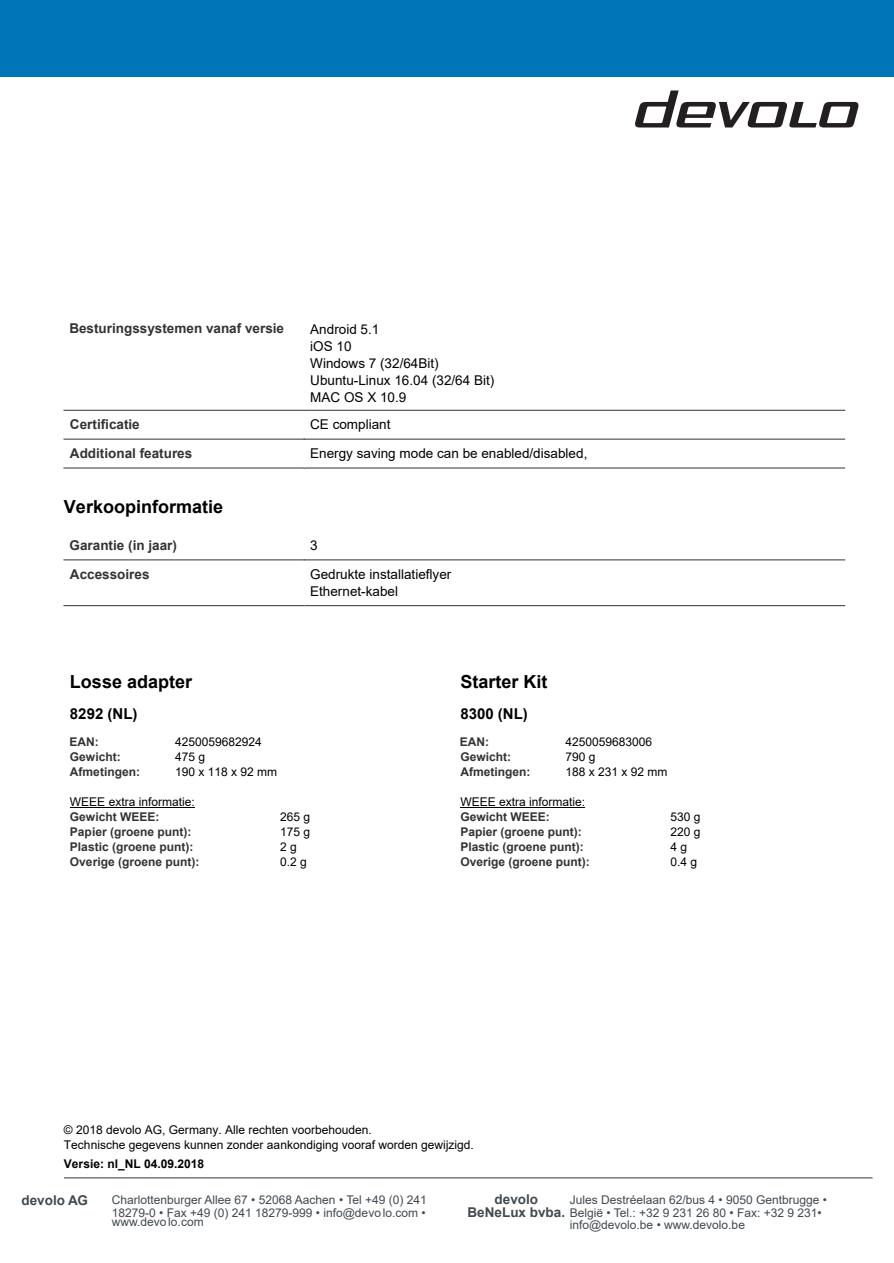
<style>
.page{position:relative;width:894px;height:1263px;background:#fff}
.page>*{position:absolute;margin:0;border:0;box-sizing:border-box;transform-origin:0 0}
.t1{font:700 18px "Arial";color:#000}
.t2{font:700 15px "Arial";color:#000}
.t3{font:13.5px/16.8px "Arial";color:#000}
.t4{font:700 13.5px "Arial";color:#333}
.t5{font:700 13.5px/12.6px "Arial";color:#404a51;text-align:center}
.t6{font:12px/15px "Arial";color:#000}
.t7{font:12px/12.6px "Arial";color:#404a51}
.t8{font:700 12px "Arial";color:#333}
.t9{font:700 12px "Arial";color:#000}
</style>
<div class="page">
<hr style="left:304px;top:605px;width:540px;height:1px;background:#333">
<hr style="left:64px;top:605px;width:240px;height:1px;background:#333">
<hr style="left:304px;top:560px;width:540px;height:1px;background:#333">
<hr style="left:64px;top:560px;width:240px;height:1px;background:#333">
<hr style="left:304px;top:468px;width:540px;height:1px;background:#333">
<hr style="left:64px;top:468px;width:240px;height:1px;background:#333">
<hr style="left:304px;top:439px;width:540px;height:1px;background:#333">
<hr style="left:64px;top:439px;width:240px;height:1px;background:#333">
<hr style="left:304px;top:410px;width:540px;height:1px;background:#333">
<hr style="left:64px;top:410px;width:240px;height:1px;background:#333">
<hr style="left:70px;top:807px;width:125px;height:1px;background:#000">
<hr style="left:460px;top:807px;width:125px;height:1px;background:#000">
<hr style="left:64px;top:1177px;width:808px;height:1px;background:#333">
<div style="left:0;top:0;width:893px;height:77px;background:#0076b8"></div>
<svg style="left:635px;top:90px;width:223px;height:38px"></svg>
<p class="t4" style="left:69px;top:324px;width:216px">Besturingssystemen vanaf versie</p>
<p class="t3" style="left:310px;top:322px;width:185px">Android 5.1<br>iOS 10<br>Windows 7 (32/64Bit)<br>Ubuntu-Linux 16.04 (32/64 Bit)<br>MAC OS X 10.9</p>
<p class="t4" style="left:70px;top:420px;width:71px">Certificatie</p>
<p class="t3" style="left:310px;top:417px;width:82px">CE compliant</p>
<p class="t4" style="left:70px;top:448px;width:124px">Additional features</p>
<p class="t3" style="left:310px;top:446px;width:278px">Energy saving mode can be enabled/disabled,</p>
<h1 class="t1" style="left:64px;top:499px;width:161px">Verkoopinformatie</h1>
<p class="t4" style="left:70px;top:540px;width:109px">Garantie (in jaar)</p>
<p class="t3" style="left:310px;top:538px;width:9px">3</p>
<p class="t4" style="left:70px;top:569px;width:81px">Accessoires</p>
<p class="t3" style="left:310px;top:567px;width:143px">Gedrukte installatieflyer<br>Ethernet-kabel</p>
<h1 class="t1" style="left:70px;top:674px;width:124px">Losse adapter</h1>
<h1 class="t1" style="left:460px;top:674px;width:89px">Starter Kit</h1>
<p class="t2" style="left:70px;top:708px;width:69px">8292 (NL)</p>
<p class="t8" style="left:70px;top:738px;width:31px">EAN:</p>
<p class="t6" style="left:175px;top:736px;width:88px">4250059682924</p>
<p class="t8" style="left:70px;top:753px;width:52px">Gewicht:</p>
<p class="t6" style="left:175px;top:751px;width:32px">475 g</p>
<p class="t8" style="left:70px;top:768px;width:71px">Afmetingen:</p>
<p class="t6" style="left:175px;top:766px;width:104px">190 x 118 x 92 mm</p>
<p class="t6" style="left:70px;top:796px;width:126px">WEEE extra informatie:</p>
<p class="t8" style="left:70px;top:813px;width:91px">Gewicht WEEE:</p>
<p class="t6" style="left:280px;top:811px;width:32px">265 g</p>
<p class="t8" style="left:70px;top:828px;width:123px">Papier (groene punt):</p>
<p class="t6" style="left:280px;top:826px;width:32px">175 g</p>
<p class="t8" style="left:70px;top:843px;width:125px">Plastic (groene punt):</p>
<p class="t6" style="left:280px;top:841px;width:18px">2 g</p>
<p class="t8" style="left:70px;top:858px;width:131px">Overige (groene punt):</p>
<p class="t6" style="left:280px;top:856px;width:28px">0.2 g</p>
<p class="t2" style="left:460px;top:708px;width:69px">8300 (NL)</p>
<p class="t8" style="left:460px;top:738px;width:31px">EAN:</p>
<p class="t6" style="left:565px;top:736px;width:88px">4250059683006</p>
<p class="t8" style="left:460px;top:753px;width:52px">Gewicht:</p>
<p class="t6" style="left:565px;top:751px;width:32px">790 g</p>
<p class="t8" style="left:460px;top:768px;width:71px">Afmetingen:</p>
<p class="t6" style="left:565px;top:766px;width:104px">188 x 231 x 92 mm</p>
<p class="t6" style="left:460px;top:796px;width:126px">WEEE extra informatie:</p>
<p class="t8" style="left:460px;top:813px;width:91px">Gewicht WEEE:</p>
<p class="t6" style="left:670px;top:811px;width:32px">530 g</p>
<p class="t8" style="left:460px;top:828px;width:123px">Papier (groene punt):</p>
<p class="t6" style="left:670px;top:826px;width:32px">220 g</p>
<p class="t8" style="left:460px;top:843px;width:125px">Plastic (groene punt):</p>
<p class="t6" style="left:670px;top:841px;width:18px">4 g</p>
<p class="t8" style="left:460px;top:858px;width:131px">Overige (groene punt):</p>
<p class="t6" style="left:670px;top:856px;width:28px">0.4 g</p>
<p class="t6" style="left:64px;top:1124px;width:411px">© 2018 devolo AG, Germany. Alle rechten voorbehouden.<br>Technische gegevens kunnen zonder aankondiging vooraf worden gewĳzigd.</p>
<p class="t9" style="left:64px;top:1159px;width:142px">Versie: nl_NL 04.09.2018</p>
<p class="t5" style="left:467px;top:1194px;width:99px">devolo<br>BeNeLux bvba.</p>
<p class="t5" style="left:21px;top:1196px;width:68px">devolo AG</p>
<p class="t7" style="left:569px;top:1194px;width:259px">Jules Destréelaan 62/bus 4 • 9050 Gentbrugge •<br>België • Tel.: +32 9 231 26 80 • Fax: +32 9 231• info@devolo.be • www.devolo.be</p>
<p class="t7" style="left:112px;top:1194px;width:316px">Charlottenburger Allee 67 • 52068 Aachen • Tel +49 (0) 241<br>18279-0 • Fax +49 (0) 241 18279-999 • info@devo lo.com •</p>
<p class="t7" style="left:112px;top:1216px;width:93px">www.devo lo.com</p>
</div>
